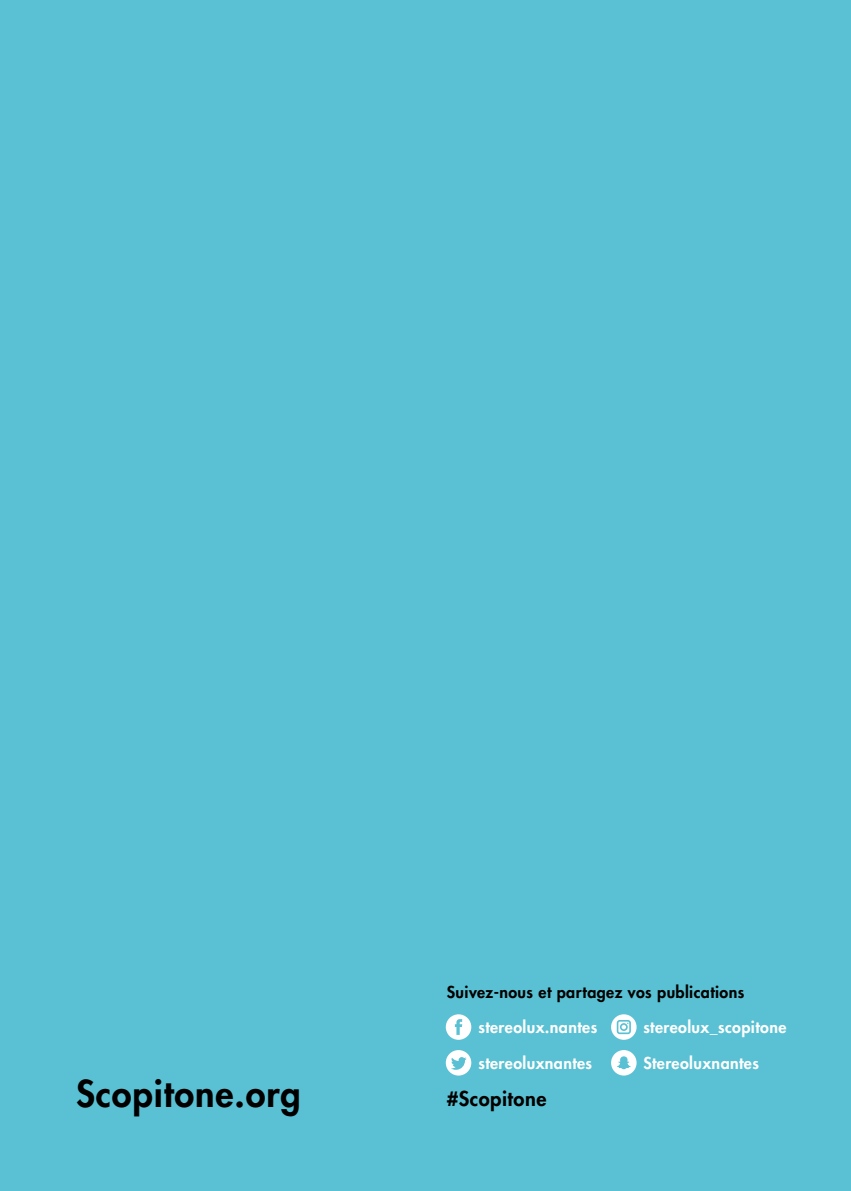
<style>
.page{position:relative;width:851px;height:1191px;background:#fff}
.page>*{position:absolute;margin:0;border:0;box-sizing:border-box;transform-origin:0 0}
.t1{font:800 36px "Futura";letter-spacing:.025em;color:#000}
.t2{font:800 20px "Futura";letter-spacing:.025em;color:#000}
.t3{font:800 16px "Futura";letter-spacing:.025em;color:#fff}
.t4{font:800 16px "Futura";letter-spacing:.025em;color:#000}
</style>
<div class="page">
<div style="left:0;top:0;width:850px;height:1191px;background:#59c1d3"></div>
<svg style="left:445px;top:1014px;width:26px;height:25px"></svg>
<svg style="left:445px;top:1050px;width:26px;height:25px"></svg>
<svg style="left:611px;top:1014px;width:25px;height:25px"></svg>
<svg style="left:611px;top:1050px;width:25px;height:25px"></svg>
<p class="t4" style="left:446px;top:982px;width:299px">Suivez-nous et partagez vos publications</p>
<p class="t3" style="left:478px;top:1016px;width:120px">stereolux.nantes</p>
<p class="t3" style="left:643px;top:1016px;width:144px">stereolux_scopitone</p>
<p class="t3" style="left:478px;top:1053px;width:115px">stereoluxnantes</p>
<p class="t3" style="left:643px;top:1053px;width:117px">Stereoluxnantes</p>
<h1 class="t1" style="left:76px;top:1071px;width:226px">Scopitone.org</h1>
<p class="t2" style="left:446px;top:1086px;width:101px">#Scopitone</p>
</div>
